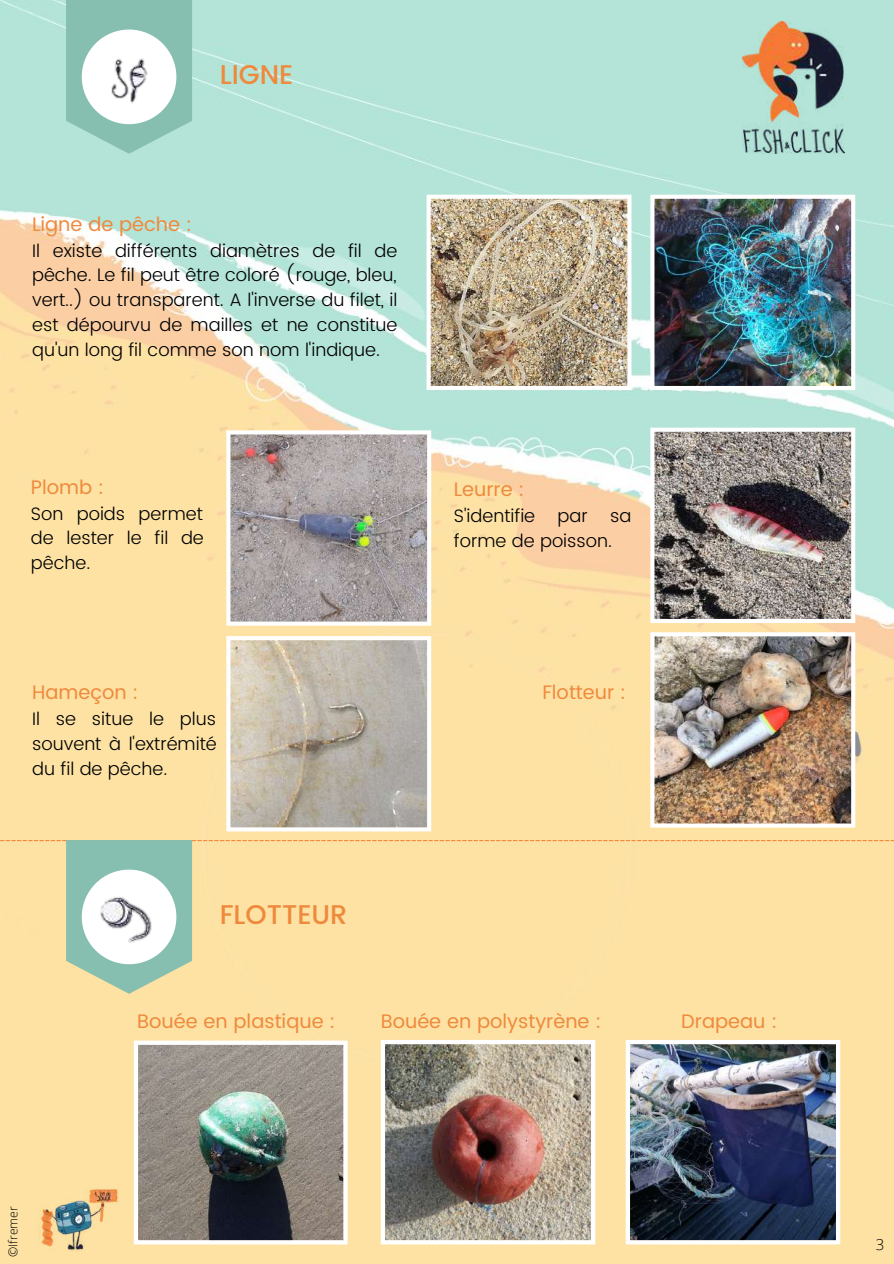
<style>
.page{position:relative;width:894px;height:1264px;background:#fff}
.page>*{position:absolute;margin:0;border:0;box-sizing:border-box;transform-origin:0 0}
.t1{font:500 27px "Poppins";color:#ef893c}
.t2{font:19.5px "Poppins";color:#ef893c}
.t3{font:300 18px/24.8px "Poppins";color:#000;text-align:justify}
.t4{font:300 15px "Open Sans";color:#000}
.t5{font:300 12.3px "Open Sans";color:#000}
</style>
<div class="page">
<img style="left:0;top:0;width:893px;height:1263px">
<img style="left:32px;top:1181px;width:88px;height:75px">
<svg style="left:0;top:840px;width:893px;height:153px;background:#f5dfa4"></svg>
<img style="left:76px;top:872px;width:97px;height:98px">
<svg style="left:66px;top:0;width:126px;height:154px;background:#90c7b8"></svg>
<img style="left:81px;top:35px;width:97px;height:91px">
<img style="left:426px;top:195px;width:205px;height:195px">
<img style="left:650px;top:195px;width:205px;height:195px">
<svg style="left:226px;top:430px;width:205px;height:195px;background:#aba4a4"></svg>
<svg style="left:650px;top:427px;width:205px;height:196px;background:#8c8581"></svg>
<svg style="left:226px;top:636px;width:205px;height:195px;background:#c0b9ad"></svg>
<img style="left:650px;top:632px;width:205px;height:195px">
<svg style="left:134px;top:1040px;width:213px;height:204px;background:#878781"></svg>
<img style="left:380px;top:1039px;width:215px;height:205px">
<img style="left:742px;top:21px;width:102px;height:132px">
<img style="left:625px;top:1039px;width:215px;height:205px">
<h1 class="t1" style="left:220px;top:59px;width:75px">LIGNE</h1>
<p class="t2" style="left:32px;top:212px;width:161px">Ligne de pêche :</p>
<p class="t3" style="left:32px;top:238px;width:367px">Il existe différents diamètres de fil de pêche. Le fil peut être coloré (rouge, bleu, vert..) ou transparent. A l'inverse du filet, il est dépourvu de mailles et ne constitue qu'un long fil comme son nom l'indique.</p>
<p class="t2" style="left:31px;top:475px;width:75px">Plomb :</p>
<p class="t3" style="left:31px;top:501px;width:174px">Son poids permet de lester le fil de pêche.</p>
<p class="t2" style="left:453px;top:478px;width:72px">Leurre :</p>
<p class="t3" style="left:453px;top:503px;width:179px">S'identifie par sa forme de poisson.</p>
<p class="t2" style="left:32px;top:681px;width:108px">Hameçon :</p>
<p class="t2" style="left:542px;top:681px;width:85px">Flotteur :</p>
<p class="t3" style="left:32px;top:706px;width:186px">Il se situe le plus souvent à l'extrémité du fil de pêche.</p>
<h1 class="t1" style="left:220px;top:898px;width:129px">FLOTTEUR</h1>
<p class="t2" style="left:137px;top:1010px;width:199px">Bouée en plastique :</p>
<p class="t2" style="left:380px;top:1010px;width:222px">Bouée en polystyrène :</p>
<p class="t2" style="left:681px;top:1010px;width:97px">Drapeau :</p>
<p class="t5" style="left:4px;top:1257px;width:52px;rotate:-90deg">©Ifremer</p>
<p class="t4" style="left:875px;top:1234px;width:10px">3</p>
</div>
